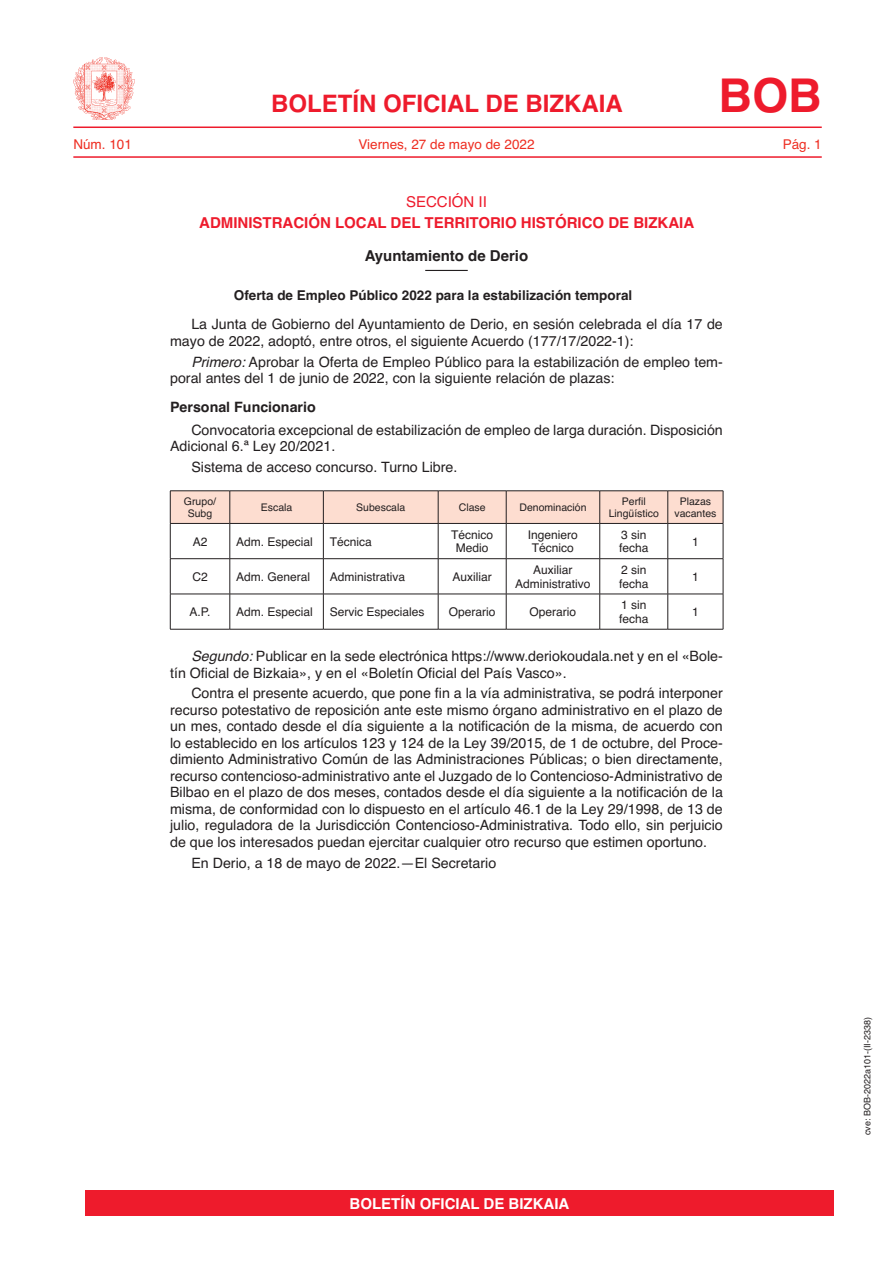
<style>
.page{position:relative;width:893px;height:1263px;background:#fff}
.page>*{position:absolute;margin:0;border:0;box-sizing:border-box;transform-origin:0 0}
.t1{font:700 46.5px "Helvetica";color:#ee1b2c}
.t2{font:700 24px "Helvetica";color:#ee1b2c}
.t3{font:700 15px "Helvetica";color:#ee1b2c}
.t4{font:700 15px "Helvetica";color:#fff}
.t5{font:700 15px "Helvetica";color:#231f20}
.t6{font:15px "Helvetica";color:#ee1b2c}
.t7{font:14.25px/16.5px "Helvetica";color:#231f20}
.t8{font:700 14.25px "Helvetica";color:#231f20}
.t9{font:700 13.5px "Helvetica";color:#231f20}
.t10{font:13.5px "Helvetica";color:#ee2e22}
.t11{font:12px/13.5px "Helvetica";color:#231f20;text-align:center}
.t12{font:10.5px/12px "Helvetica";color:#231f20;text-align:center}
.t13{font:9px "Helvetica";color:#231f20}
.s1{font-style:italic}
</style>
<div class="page">
<hr style="left:73px;top:126px;width:749px;height:2px;background:#ee1b2c">
<hr style="left:73px;top:156px;width:749px;height:2px;background:#ee1b2c">
<img style="left:74px;top:58px;width:61px;height:61px">
<hr style="left:425px;top:270px;width:43px;height:1px;background:#231f20">
<svg style="left:171px;top:491px;width:552px;height:32px;background:#f9d9cd"></svg>
<hr style="left:170px;top:490px;width:60px;height:1px;background:#231f20">
<hr style="left:170px;top:491px;width:1px;height:32px;background:#231f20">
<hr style="left:230px;top:490px;width:93px;height:1px;background:#231f20">
<hr style="left:230px;top:491px;width:1px;height:32px;background:#231f20">
<hr style="left:323px;top:490px;width:115px;height:1px;background:#231f20">
<hr style="left:323px;top:491px;width:1px;height:32px;background:#231f20">
<hr style="left:438px;top:490px;width:68px;height:1px;background:#231f20">
<hr style="left:438px;top:491px;width:1px;height:32px;background:#231f20">
<hr style="left:506px;top:490px;width:94px;height:1px;background:#231f20">
<hr style="left:506px;top:491px;width:1px;height:32px;background:#231f20">
<hr style="left:600px;top:490px;width:68px;height:1px;background:#231f20">
<hr style="left:599px;top:491px;width:1px;height:32px;background:#231f20">
<hr style="left:668px;top:490px;width:55px;height:1px;background:#231f20">
<hr style="left:667px;top:491px;width:1px;height:32px;background:#231f20">
<hr style="left:723px;top:491px;width:1px;height:32px;background:#231f20">
<hr style="left:170px;top:523px;width:60px;height:1px;background:#231f20">
<hr style="left:170px;top:524px;width:1px;height:34px;background:#231f20">
<hr style="left:230px;top:523px;width:93px;height:1px;background:#231f20">
<hr style="left:230px;top:524px;width:1px;height:34px;background:#231f20">
<hr style="left:323px;top:523px;width:115px;height:1px;background:#231f20">
<hr style="left:323px;top:524px;width:1px;height:34px;background:#231f20">
<hr style="left:438px;top:523px;width:68px;height:1px;background:#231f20">
<hr style="left:438px;top:524px;width:1px;height:34px;background:#231f20">
<hr style="left:506px;top:523px;width:94px;height:1px;background:#231f20">
<hr style="left:506px;top:524px;width:1px;height:34px;background:#231f20">
<hr style="left:600px;top:523px;width:68px;height:1px;background:#231f20">
<hr style="left:599px;top:524px;width:1px;height:34px;background:#231f20">
<hr style="left:668px;top:523px;width:55px;height:1px;background:#231f20">
<hr style="left:667px;top:524px;width:1px;height:34px;background:#231f20">
<hr style="left:723px;top:524px;width:1px;height:34px;background:#231f20">
<hr style="left:170px;top:558px;width:60px;height:1px;background:#231f20">
<hr style="left:170px;top:559px;width:1px;height:35px;background:#231f20">
<hr style="left:230px;top:558px;width:93px;height:1px;background:#231f20">
<hr style="left:230px;top:559px;width:1px;height:35px;background:#231f20">
<hr style="left:323px;top:558px;width:115px;height:1px;background:#231f20">
<hr style="left:323px;top:559px;width:1px;height:35px;background:#231f20">
<hr style="left:438px;top:558px;width:68px;height:1px;background:#231f20">
<hr style="left:438px;top:559px;width:1px;height:35px;background:#231f20">
<hr style="left:506px;top:558px;width:94px;height:1px;background:#231f20">
<hr style="left:506px;top:559px;width:1px;height:35px;background:#231f20">
<hr style="left:600px;top:558px;width:68px;height:1px;background:#231f20">
<hr style="left:599px;top:559px;width:1px;height:35px;background:#231f20">
<hr style="left:668px;top:558px;width:55px;height:1px;background:#231f20">
<hr style="left:667px;top:559px;width:1px;height:35px;background:#231f20">
<hr style="left:723px;top:559px;width:1px;height:35px;background:#231f20">
<hr style="left:170px;top:594px;width:60px;height:1px;background:#231f20">
<hr style="left:170px;top:594px;width:1px;height:35px;background:#231f20">
<hr style="left:230px;top:594px;width:93px;height:1px;background:#231f20">
<hr style="left:230px;top:594px;width:1px;height:35px;background:#231f20">
<hr style="left:323px;top:594px;width:115px;height:1px;background:#231f20">
<hr style="left:323px;top:594px;width:1px;height:35px;background:#231f20">
<hr style="left:438px;top:594px;width:68px;height:1px;background:#231f20">
<hr style="left:438px;top:594px;width:1px;height:35px;background:#231f20">
<hr style="left:506px;top:594px;width:94px;height:1px;background:#231f20">
<hr style="left:506px;top:594px;width:1px;height:35px;background:#231f20">
<hr style="left:600px;top:594px;width:68px;height:1px;background:#231f20">
<hr style="left:599px;top:594px;width:1px;height:35px;background:#231f20">
<hr style="left:668px;top:594px;width:55px;height:1px;background:#231f20">
<hr style="left:667px;top:594px;width:1px;height:35px;background:#231f20">
<hr style="left:723px;top:594px;width:1px;height:35px;background:#231f20">
<hr style="left:170px;top:629px;width:60px;height:1px;background:#231f20">
<hr style="left:230px;top:629px;width:93px;height:1px;background:#231f20">
<hr style="left:323px;top:629px;width:115px;height:1px;background:#231f20">
<hr style="left:438px;top:629px;width:68px;height:1px;background:#231f20">
<hr style="left:506px;top:629px;width:94px;height:1px;background:#231f20">
<hr style="left:600px;top:629px;width:68px;height:1px;background:#231f20">
<hr style="left:668px;top:629px;width:55px;height:1px;background:#231f20">
<div style="left:85px;top:1191px;width:748px;height:25px;background:#ee1b2c"></div>
<h2 class="t2" style="left:271px;top:84px;width:353px">BOLETÍN OFICIAL DE BIZKAIA</h2>
<h1 class="t1" style="left:718px;top:58px;width:105px">BOB</h1>
<p class="t10" style="left:73px;top:134px;width:60px">Núm. 101</p>
<p class="t10" style="left:358px;top:134px;width:178px">Viernes, 27 de mayo de 2022</p>
<p class="t10" style="left:783px;top:134px;width:41px">Pág. 1</p>
<p class="t6" style="left:406px;top:190px;width:82px">SECCIÓN II</p>
<p class="t3" style="left:199px;top:210px;width:497px">ADMINISTRACIÓN LOCAL DEL TERRITORIO HISTÓRICO DE BIZKAIA</p>
<p class="t5" style="left:365px;top:244px;width:165px">Ayuntamiento de Derio</p>
<p class="t9" style="left:234px;top:285px;width:400px">Oferta de Empleo Público 2022 para la estabilización temporal</p>
<p class="t7" style="left:170px;top:317px;width:554px;text-indent:21px">La Junta de Gobierno del Ayuntamiento de Derio, en sesión celebrada el día 17 de mayo de 2022, adoptó, entre otros, el siguiente Acuerdo (177/17/2022-1):</p>
<p class="t7" style="left:170px;top:354px;width:554px;text-indent:21px"><span class="s1">Primero:</span> Aprobar la Oferta de Empleo Público para la estabilización de empleo tem&shy;poral antes del 1 de junio de 2022, con la siguiente relación de plazas:</p>
<p class="t8" style="left:170px;top:395px;width:147px">Personal Funcionario</p>
<p class="t7" style="left:170px;top:422px;width:554px;text-indent:21px">Convocatoria excepcional de estabilización de empleo de larga duración. Disposición<br>Adicional 6.ª Ley 20/2021.</p>
<p class="t7" style="left:191px;top:459px;width:268px">Sistema de acceso concurso. Turno Libre.</p>
<p class="t12" style="left:184px;top:496px;width:34px">Grupo/<br>Subg</p>
<p class="t12" style="left:261px;top:502px;width:33px">Escala</p>
<p class="t12" style="left:356px;top:502px;width:51px">Subescala</p>
<p class="t12" style="left:459px;top:502px;width:28px">Clase</p>
<p class="t12" style="left:519px;top:502px;width:69px">Denominación</p>
<p class="t12" style="left:609px;top:496px;width:52px">Perfil<br>Lingüístico</p>
<p class="t12" style="left:674px;top:496px;width:44px">Plazas vacantes</p>
<p class="t11" style="left:193px;top:535px;width:16px">A2</p>
<p class="t11" style="left:236px;top:535px;width:78px">Adm. Especial</p>
<p class="t11" style="left:330px;top:535px;width:44px">Técnica</p>
<p class="t11" style="left:451px;top:528px;width:44px">Técnico<br>Medio</p>
<p class="t11" style="left:528px;top:528px;width:52px">Ingeniero<br>Técnico</p>
<p class="t11" style="left:619px;top:528px;width:31px;text-align:left">3 sin fecha</p>
<p class="t11" style="left:692px;top:535px;width:8px">1</p>
<p class="t11" style="left:192px;top:570px;width:17px">C2</p>
<p class="t11" style="left:236px;top:570px;width:76px">Adm. General</p>
<p class="t11" style="left:330px;top:570px;width:77px">Administrativa</p>
<p class="t11" style="left:452px;top:570px;width:41px">Auxiliar</p>
<p class="t11" style="left:515px;top:563px;width:77px">Auxiliar<br>Administrativo</p>
<p class="t11" style="left:619px;top:563px;width:31px;text-align:left">2 sin fecha</p>
<p class="t11" style="left:692px;top:570px;width:8px">1</p>
<p class="t11" style="left:189px;top:605px;width:23px">A.P.</p>
<p class="t11" style="left:236px;top:605px;width:78px">Adm. Especial</p>
<p class="t11" style="left:330px;top:605px;width:96px">Servic Especiales</p>
<p class="t11" style="left:449px;top:605px;width:48px">Operario</p>
<p class="t11" style="left:530px;top:605px;width:48px">Operario</p>
<p class="t11" style="left:619px;top:599px;width:31px;text-align:left">1 sin fecha</p>
<p class="t11" style="left:692px;top:605px;width:8px">1</p>
<p class="t7" style="left:170px;top:648px;width:554px;text-indent:21px"><span class="s1">Segundo:</span> Publicar en la sede electrónica https://www.deriokoudala.net y en el «Bole&shy;tín Oficial de Bizkaia», y en el «Boletín Oficial del País Vasco».</p>
<p class="t7" style="left:170px;top:686px;width:554px;text-align:justify;text-indent:21px">Contra el presente acuerdo, que pone fin a la vía administrativa, se podrá interponer recurso potestativo de reposición ante este mismo órgano administrativo en el plazo de un mes, contado desde el día siguiente a la notificación de la misma, de acuerdo con lo establecido en los artículos 123 y 124 de la Ley 39/2015, de 1 de octubre, del Proce&shy;dimiento Administrativo Común de las Administraciones Públicas; o bien directamente, recurso contencioso-administrativo ante el Juzgado de lo Contencioso-Administrativo de Bilbao en el plazo de dos meses, contados desde el día siguiente a la notificación de la misma, de conformidad con lo dispuesto en el artículo 46.1 de la Ley 29/1998, de 13 de julio, reguladora de la Jurisdicción Contencioso-Administrativa. Todo ello, sin perjuicio de que los interesados puedan ejercitar cualquier otro recurso que estimen oportuno.</p>
<p class="t7" style="left:191px;top:855px;width:306px">En Derio, a 18 de mayo de 2022.—El Secretario</p>
<p class="t4" style="left:350px;top:1192px;width:221px">BOLETÍN OFICIAL DE BIZKAIA</p>
<p class="t13" style="left:860px;top:1135px;width:120px;rotate:-90deg">cve: BOB-2022a101-(II-2338)</p>
</div>
